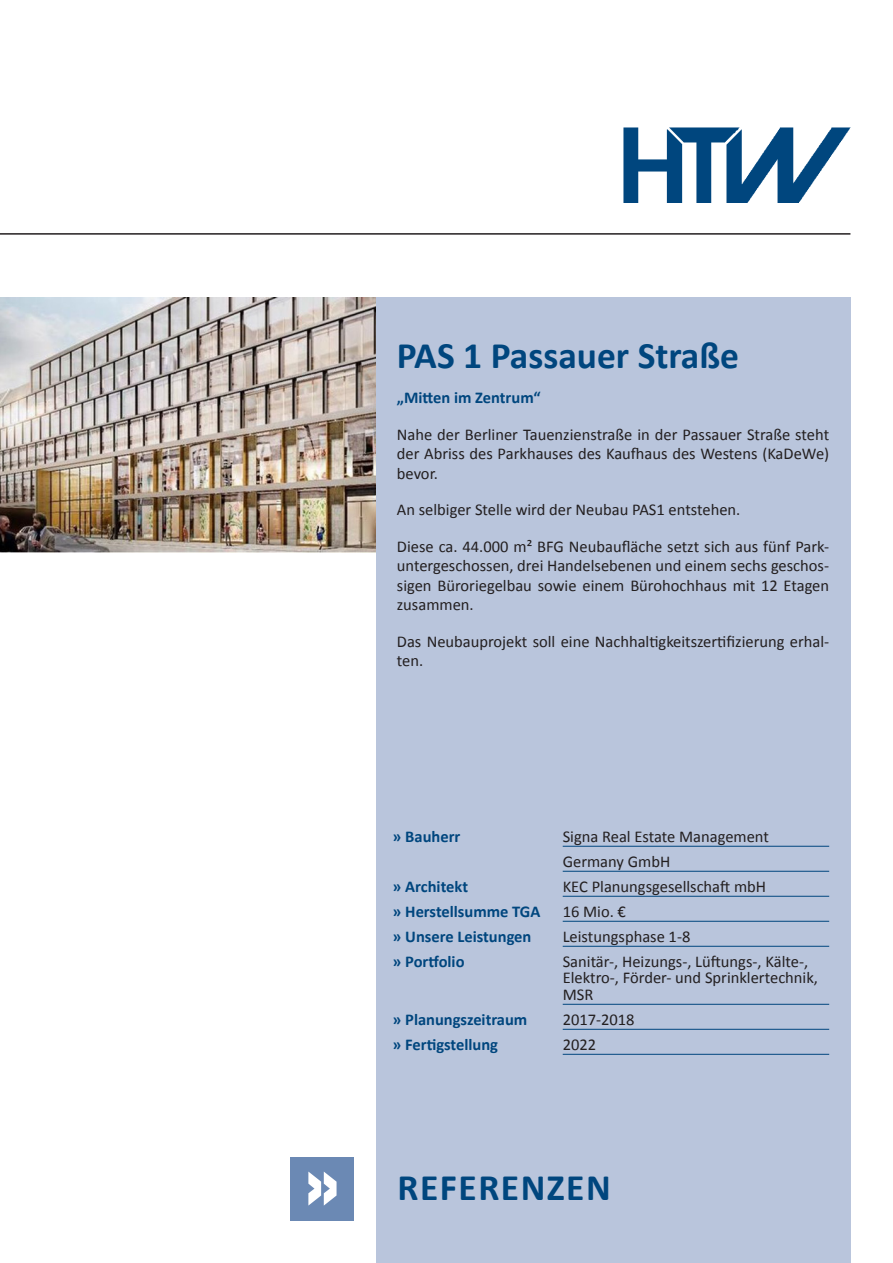
<style>
.page{position:relative;width:893px;height:1263px;background:#fff}
.page>*{position:absolute;margin:0;border:0;box-sizing:border-box;transform-origin:0 0}
.Head_Projekt{font:700 37.5px "Calibri";color:#00467e}
.Head_Projekt-2{font:700 37.5px "Calibri";letter-spacing:.04em;color:#00467e}
.fließ{font:16.5px/19.5px "Calibri";color:#231f20;text-align:justify}
.fließ_Projekt{font:16.5px/16.5px "Calibri";color:#231f20}
.fließ_Projekt-2{font:700 16.5px "Calibri";color:#00467e}
.Head_Spruch{font:700 16.5px "Calibri";color:#00467e}
</style>
<div class="page">
<div style="left:376px;top:298px;width:474px;height:965px;background:#b9c5dc"></div>
<img style="left:624px;top:128px;width:226px;height:74px">
<div style="left:291px;top:1157px;width:63px;height:63px;background:#6b89b4"></div>
<svg style="left:308px;top:1171px;width:29px;height:34px"></svg>
<hr style="left:0;top:233px;width:850px;height:2px;background:#231f20">
<hr style="left:563px;top:846px;width:266px;height:1px;background:#00467e">
<hr style="left:563px;top:871px;width:266px;height:1px;background:#00467e">
<hr style="left:563px;top:896px;width:266px;height:1px;background:#00467e">
<hr style="left:563px;top:921px;width:266px;height:1px;background:#00467e">
<hr style="left:563px;top:946px;width:266px;height:1px;background:#00467e">
<hr style="left:563px;top:1004px;width:266px;height:1px;background:#00467e">
<hr style="left:563px;top:1029px;width:266px;height:1px;background:#00467e">
<hr style="left:563px;top:1054px;width:266px;height:1px;background:#00467e">
<img style="left:0;top:298px;width:376px;height:255px">
<p class="Head_Projekt" style="left:397px;top:332px;width:344px">PAS 1 Passauer Straße</p>
<p class="Head_Spruch" style="left:397px;top:387px;width:145px">„Mitten im Zentrum“</p>
<p class="fließ" style="left:397px;top:425px;width:434px">Nahe der Berliner Tauenzienstraße in der Passauer Straße steht der Abriss des Parkhauses des Kaufhaus des Westens (KaDeWe) bevor.</p>
<p class="fließ" style="left:397px;top:500px;width:345px">An selbiger Stelle wird der Neubau PAS1 entstehen.</p>
<p class="fließ" style="left:397px;top:537px;width:434px">Diese ca. 44.000 m² BFG Neubaufläche setzt sich aus fünf Park&shy;untergeschossen, drei Handelsebenen und einem sechs geschos&shy;sigen Büroriegelbau sowie einem Bürohochhaus mit 12 Etagen zusammen.</p>
<p class="fließ" style="left:397px;top:632px;width:434px">Das Neubauprojekt soll eine Nachhaltigkeitszertifizierung erhal&shy;ten.</p>
<p class="fließ_Projekt-2" style="left:393px;top:825px;width:69px">» Bauherr</p>
<p class="fließ_Projekt" style="left:563px;top:828px;width:208px">Signa Real Estate Management</p>
<p class="fließ_Projekt" style="left:563px;top:853px;width:109px">Germany GmbH</p>
<p class="fließ_Projekt-2" style="left:393px;top:875px;width:77px">» Architekt</p>
<p class="fließ_Projekt" style="left:563px;top:878px;width:205px">KEC Planungsgesellschaft mbH</p>
<p class="fließ_Projekt-2" style="left:393px;top:900px;width:149px">» Herstellsumme TGA</p>
<p class="fließ_Projekt" style="left:563px;top:903px;width:65px">16 Mio. €</p>
<p class="fließ_Projekt-2" style="left:393px;top:926px;width:140px">» Unsere Leistungen</p>
<p class="fließ_Projekt" style="left:563px;top:928px;width:129px">Leistungsphase 1-8</p>
<p class="fließ_Projekt-2" style="left:393px;top:951px;width:73px">» Portfolio</p>
<p class="fließ_Projekt" style="left:563px;top:953px;width:257px">Sanitär-, Heizungs-, Lüftungs-, Kälte-,<br>Elektro-, Förder- und Sprinklertechnik,<br>MSR</p>
<p class="fließ_Projekt-2" style="left:393px;top:1009px;width:136px">» Planungszeitraum</p>
<p class="fließ_Projekt" style="left:563px;top:1011px;width:73px">2017-2018</p>
<p class="fließ_Projekt-2" style="left:393px;top:1034px;width:107px">» Fertigstellung</p>
<p class="fließ_Projekt" style="left:563px;top:1036px;width:35px">2022</p>
<p class="Head_Projekt-2" style="left:398px;top:1164px;width:215px">REFERENZEN</p>
</div>
